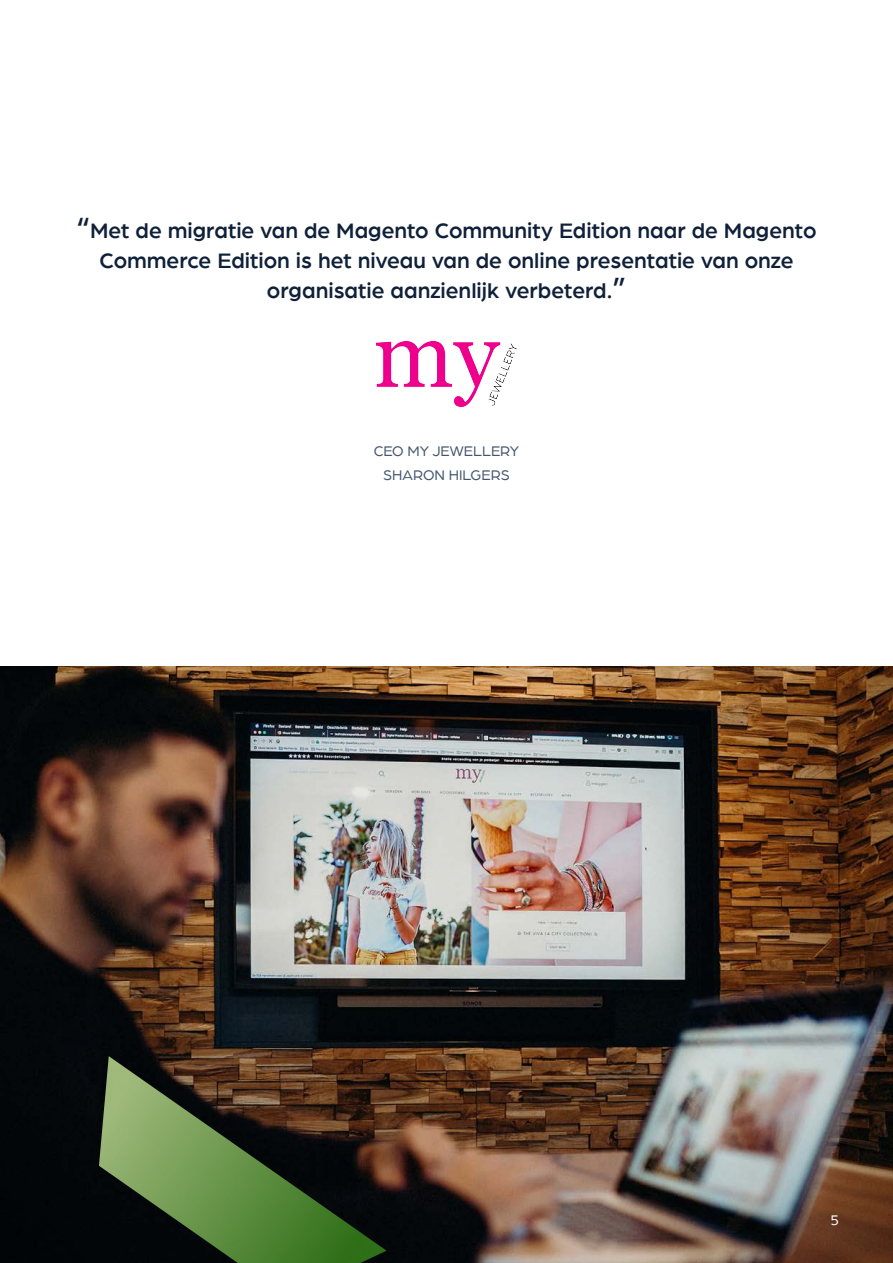
<style>
.page{position:relative;width:893px;height:1263px;background:#fff}
.page>*{position:absolute;margin:0;border:0;box-sizing:border-box;transform-origin:0 0}
.Kop_3__niet_in_inhou{font:500 22.5px/30px "Arboria";color:#0f2039;text-align:center}
.t1{font:15px "Arboria";color:#43556e}
.t2{font:15px "Arboria";color:#fff}
.s1{font-size:31.5px}
</style>
<div class="page">
<img style="left:1px;top:666px;width:892px;height:597px">
<img style="left:376px;top:341px;width:141px;height:65px">
<svg style="left:99px;top:1056px;width:288px;height:207px;background:#444f2b"></svg>
<p class="Kop_3__niet_in_inhou" style="left:76px;top:214px;width:742px"><span class="s1">“</span>Met de migratie van de Magento Community Edition naar de Magento<br>Commerce Edition is het niveau van de online presentatie van onze organisatie aanzienlijk verbeterd.<span class="s1">”</span></p>
<p class="t1" style="left:374px;top:441px;width:147px">CEO MY JEWELLERY</p>
<p class="t1" style="left:383px;top:465px;width:128px">SHARON HILGERS</p>
<p class="t2" style="left:830px;top:1210px;width:10px">5</p>
</div>
